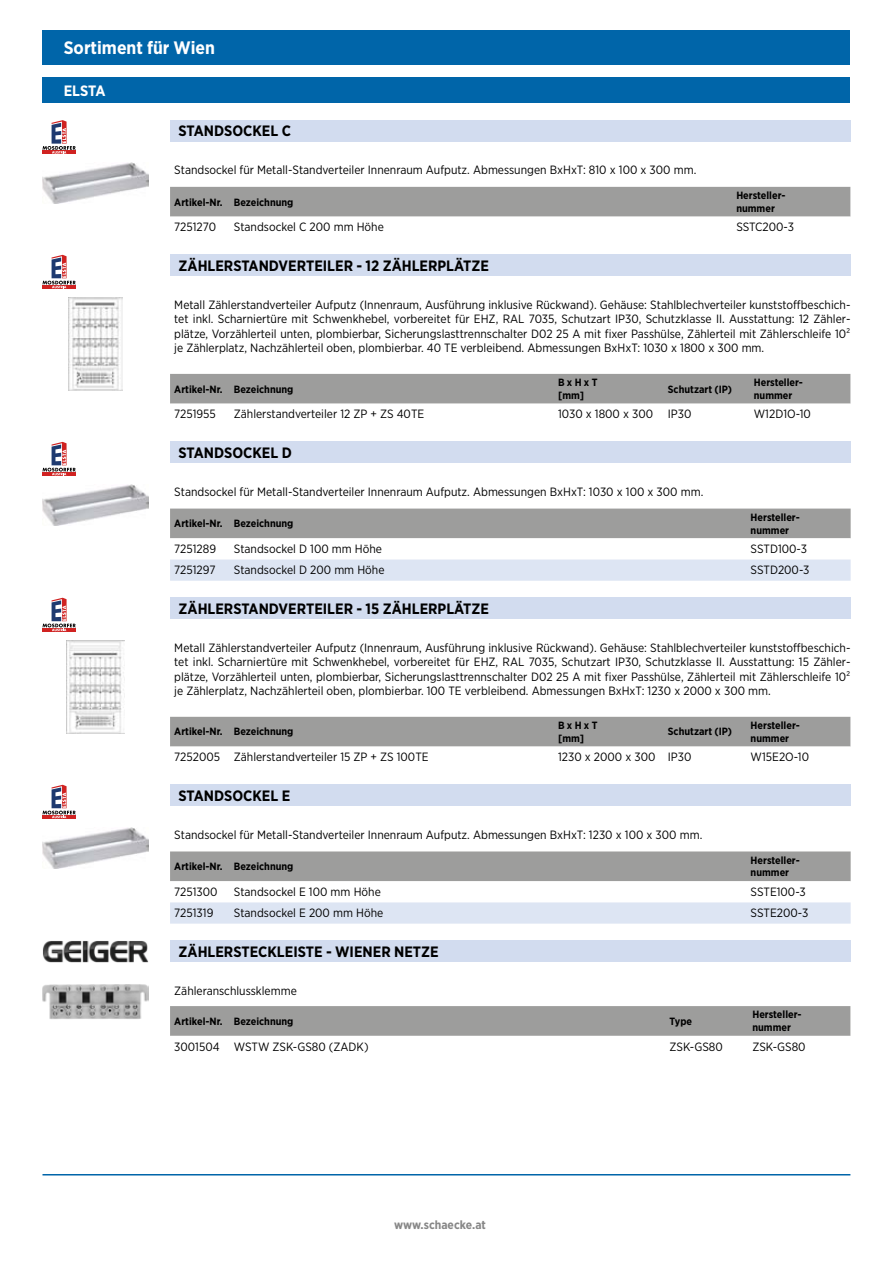
<style>
.page{position:relative;width:893px;height:1263px;background:#fff}
.page>*{position:absolute;margin:0;border:0;box-sizing:border-box;transform-origin:0 0}
.t1{font:700 18px "Gotham Narrow";color:#fff}
.t2{font:700 15px "Gotham Narrow";color:#000}
.t3{font:700 15px "Gotham Narrow";letter-spacing:-.005em;color:#fff}
.t4{font:12px/14.4px "Gotham Narrow";color:#000;text-align:justify}
.t5{font:700 12px "Gotham Narrow";color:#878787}
.t6{font:700 10.5px/12.6px "Gotham Narrow";color:#000}
</style>
<div class="page">
<div style="left:42px;top:31px;width:808px;height:34px;background:#0065a9"></div>
<hr style="left:42px;top:1174px;width:808px;height:1px;background:#0065a9">
<div style="left:42px;top:78px;width:808px;height:25px;background:#0065a9"></div>
<svg style="left:42px;top:120px;width:34px;height:34px"></svg>
<div style="left:170px;top:187px;width:680px;height:30px;background:#9d9d9c"></div>
<svg style="left:43px;top:288px;width:33px;height:1px"></svg>
<svg style="left:42px;top:255px;width:34px;height:33px"></svg>
<div style="left:170px;top:374px;width:680px;height:30px;background:#9d9d9c"></div>
<svg style="left:43px;top:475px;width:33px;height:1px"></svg>
<svg style="left:42px;top:442px;width:34px;height:33px"></svg>
<svg style="left:170px;top:509px;width:681px;height:72px"></svg>
<svg style="left:42px;top:598px;width:34px;height:33px"></svg>
<div style="left:170px;top:717px;width:680px;height:30px;background:#9d9d9c"></div>
<svg style="left:42px;top:785px;width:34px;height:33px"></svg>
<svg style="left:170px;top:851px;width:681px;height:73px"></svg>
<img style="left:43px;top:941px;width:106px;height:22px">
<div style="left:170px;top:1006px;width:680px;height:30px;background:#9d9d9c"></div>
<div style="left:170px;top:120px;width:680px;height:21px;background:#d2dcef"></div>
<div style="left:170px;top:255px;width:680px;height:21px;background:#d2dcef"></div>
<div style="left:170px;top:442px;width:680px;height:21px;background:#d2dcef"></div>
<div style="left:170px;top:598px;width:680px;height:21px;background:#d2dcef"></div>
<div style="left:170px;top:785px;width:680px;height:21px;background:#d2dcef"></div>
<div style="left:170px;top:941px;width:680px;height:21px;background:#d2dcef"></div>
<img style="left:42px;top:163px;width:107px;height:41px">
<img style="left:69px;top:297px;width:53px;height:94px">
<img style="left:42px;top:484px;width:107px;height:42px">
<img style="left:67px;top:640px;width:57px;height:94px">
<img style="left:42px;top:827px;width:107px;height:41px">
<img style="left:42px;top:984px;width:107px;height:35px">
<h1 class="t1" style="left:64px;top:36px;width:153px">Sortiment für Wien</h1>
<p class="t3" style="left:64px;top:81px;width:43px">ELSTA</p>
<p class="t2" style="left:179px;top:121px;width:114px">STANDSOCKEL C</p>
<p class="t4" style="left:174px;top:162px;width:524px">Standsockel für Metall-Standverteiler Innenraum Aufputz. Abmessungen BxHxT: 810 x 100 x 300 mm.</p>
<p class="t6" style="left:174px;top:195px;width:121px">Artikel-Nr. Bezeichnung</p>
<p class="t6" style="left:736px;top:189px;width:51px">Hersteller&shy;nummer</p>
<p class="t4" style="left:174px;top:220px;width:43px">7251270</p>
<p class="t4" style="left:234px;top:220px;width:152px">Standsockel C 200 mm Höhe</p>
<p class="t4" style="left:736px;top:220px;width:59px">SSTC200-3</p>
<p class="t2" style="left:179px;top:256px;width:312px">ZÄHLERSTANDVERTEILER - 12 ZÄHLERPLÄTZE</p>
<p class="t4" style="left:174px;top:297px;width:678px">Metall Zählerstandverteiler Aufputz (Innenraum, Ausführung inklusive Rückwand). Gehäuse: Stahlblechverteiler kunststoffbeschich&shy;tet inkl. Scharniertüre mit Schwenkhebel, vorbereitet für EHZ, RAL 7035, Schutzart IP30, Schutzklasse II. Ausstattung: 12 Zähler&shy;plätze, Vorzählerteil unten, plombierbar, Sicherungslasttrennschalter D02 25 A mit fixer Passhülse, Zählerteil mit Zählerschleife 10² je Zählerplatz, Nachzählerteil oben, plombierbar. 40 TE verbleibend. Abmessungen BxHxT: 1030 x 1800 x 300 mm.</p>
<p class="t6" style="left:174px;top:382px;width:121px">Artikel-Nr. Bezeichnung</p>
<p class="t6" style="left:558px;top:376px;width:41px">B x H x T [mm]</p>
<p class="t6" style="left:668px;top:382px;width:66px">Schutzart (IP)</p>
<p class="t6" style="left:754px;top:376px;width:51px">Hersteller&shy;nummer</p>
<p class="t4" style="left:174px;top:407px;width:43px">7251955</p>
<p class="t4" style="left:234px;top:407px;width:192px">Zählerstandverteiler 12 ZP + ZS 40TE</p>
<p class="t4" style="left:558px;top:407px;width:135px">1030 x 1800 x 300 IP30</p>
<p class="t4" style="left:754px;top:407px;width:59px">W12D1O-10</p>
<p class="t2" style="left:179px;top:443px;width:115px">STANDSOCKEL D</p>
<p class="t4" style="left:174px;top:484px;width:531px">Standsockel für Metall-Standverteiler Innenraum Aufputz. Abmessungen BxHxT: 1030 x 100 x 300 mm.</p>
<p class="t6" style="left:174px;top:517px;width:121px">Artikel-Nr. Bezeichnung</p>
<p class="t6" style="left:751px;top:511px;width:51px">Hersteller&shy;nummer</p>
<p class="t4" style="left:174px;top:541px;width:43px">7251289</p>
<p class="t4" style="left:234px;top:541px;width:150px">Standsockel D 100 mm Höhe</p>
<p class="t4" style="left:751px;top:541px;width:58px">SSTD100-3</p>
<p class="t4" style="left:174px;top:563px;width:43px">7251297</p>
<p class="t4" style="left:234px;top:563px;width:152px">Standsockel D 200 mm Höhe</p>
<p class="t4" style="left:751px;top:563px;width:60px">SSTD200-3</p>
<p class="t2" style="left:179px;top:599px;width:312px">ZÄHLERSTANDVERTEILER - 15 ZÄHLERPLÄTZE</p>
<p class="t4" style="left:174px;top:640px;width:678px">Metall Zählerstandverteiler Aufputz (Innenraum, Ausführung inklusive Rückwand). Gehäuse: Stahlblechverteiler kunststoffbeschich&shy;tet inkl. Scharniertüre mit Schwenkhebel, vorbereitet für EHZ, RAL 7035, Schutzart IP30, Schutzklasse II. Ausstattung: 15 Zähler&shy;plätze, Vorzählerteil unten, plombierbar, Sicherungslasttrennschalter D02 25 A mit fixer Passhülse, Zählerteil mit Zählerschleife 10² je Zählerplatz, Nachzählerteil oben, plombierbar. 100 TE verbleibend. Abmessungen BxHxT: 1230 x 2000 x 300 mm.</p>
<p class="t6" style="left:174px;top:725px;width:121px">Artikel-Nr. Bezeichnung</p>
<p class="t6" style="left:558px;top:719px;width:41px">B x H x T [mm]</p>
<p class="t6" style="left:668px;top:725px;width:66px">Schutzart (IP)</p>
<p class="t6" style="left:751px;top:719px;width:51px">Hersteller&shy;nummer</p>
<p class="t4" style="left:174px;top:750px;width:256px">7252005 Zählerstandverteiler 15 ZP + ZS 100TE</p>
<p class="t4" style="left:558px;top:750px;width:135px">1230 x 2000 x 300 IP30</p>
<p class="t4" style="left:751px;top:750px;width:60px">W15E2O-10</p>
<p class="t2" style="left:179px;top:786px;width:113px">STANDSOCKEL E</p>
<p class="t4" style="left:174px;top:827px;width:530px">Standsockel für Metall-Standverteiler Innenraum Aufputz. Abmessungen BxHxT: 1230 x 100 x 300 mm.</p>
<p class="t6" style="left:174px;top:860px;width:121px">Artikel-Nr. Bezeichnung</p>
<p class="t6" style="left:751px;top:854px;width:51px">Hersteller&shy;nummer</p>
<p class="t4" style="left:174px;top:884px;width:45px">7251300</p>
<p class="t4" style="left:234px;top:884px;width:148px">Standsockel E 100 mm Höhe</p>
<p class="t4" style="left:751px;top:884px;width:57px">SSTE100-3</p>
<p class="t4" style="left:174px;top:905px;width:41px">7251319</p>
<p class="t4" style="left:234px;top:905px;width:151px">Standsockel E 200 mm Höhe</p>
<p class="t4" style="left:751px;top:905px;width:59px">SSTE200-3</p>
<p class="t2" style="left:179px;top:942px;width:262px">ZÄHLERSTECKLEISTE - WIENER NETZE</p>
<p class="t4" style="left:174px;top:983px;width:124px">Zähleranschlussklemme</p>
<p class="t6" style="left:174px;top:1015px;width:121px">Artikel-Nr. Bezeichnung</p>
<p class="t6" style="left:670px;top:1015px;width:24px">Type</p>
<p class="t6" style="left:752px;top:1008px;width:51px">Hersteller&shy;nummer</p>
<p class="t4" style="left:174px;top:1039px;width:196px">3001504 WSTW ZSK-GS80 (ZADK)</p>
<p class="t4" style="left:670px;top:1039px;width:55px">ZSK-GS80</p>
<p class="t4" style="left:752px;top:1039px;width:55px">ZSK-GS80</p>
<p class="t5" style="left:394px;top:1217px;width:93px">www.schaecke.at</p>
</div>
